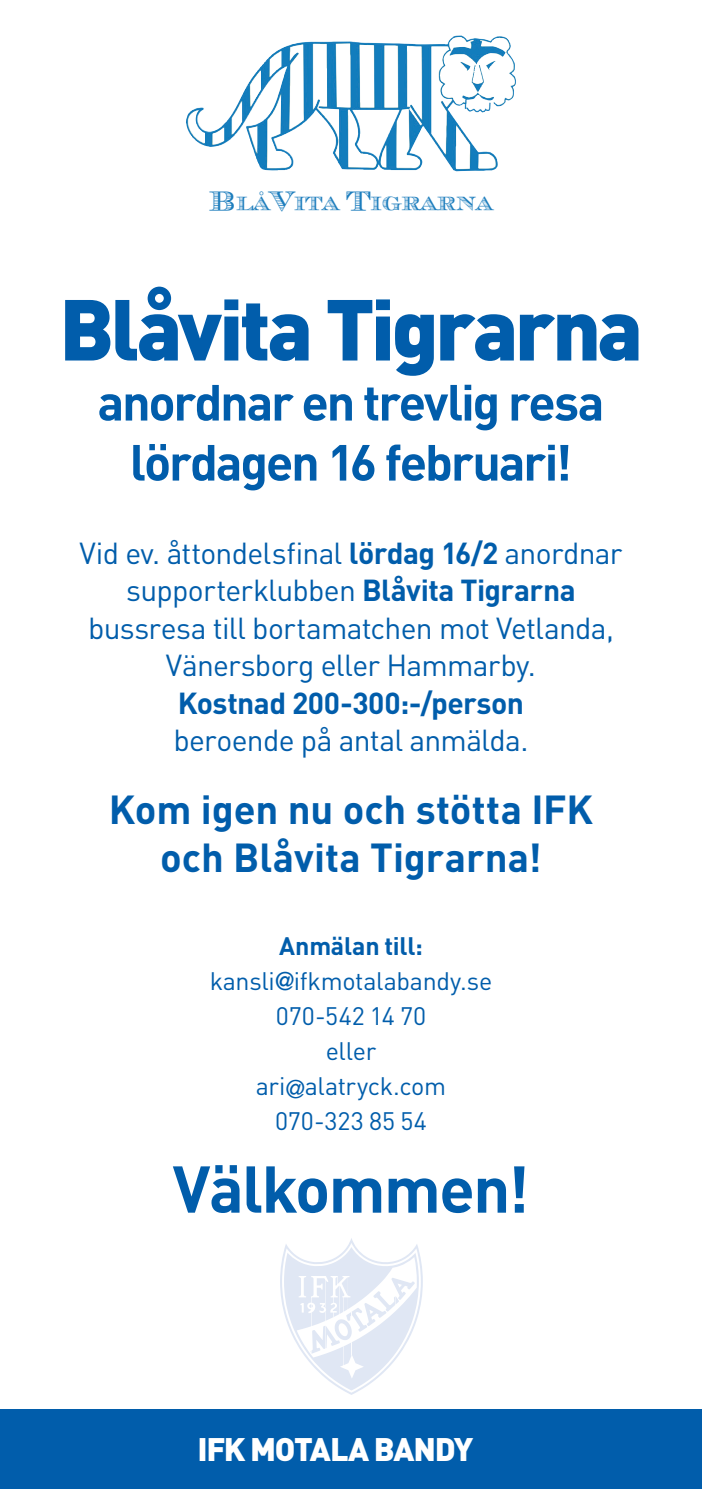
<style>
.page{position:relative;width:702px;height:1489px;background:#fff}
.page>*{position:absolute;margin:0;border:0;box-sizing:border-box;transform-origin:0 0}
.t1{font:900 85px "DIN";letter-spacing:-.045em;color:#015dab}
.t2{font:700 65px "DIN";letter-spacing:-.025em;color:#015dab}
.t3{font:700 50px/60px "DIN";letter-spacing:-.045em;color:#015dab;text-align:center}
.t4{font:700 40px/48px "DIN";color:#015dab;text-align:center}
.t5{font:900 32.25px "DIN";letter-spacing:-.04em;color:#fff}
.t6{font:30px/37.5px "DIN";letter-spacing:-.025em;color:#015dab;text-align:center}
.t7{font:700 30px "DIN";letter-spacing:-.015em;color:#015dab}
.t8{font:25px/35px "DIN";letter-spacing:-.01em;color:#015dab;text-align:center}
.t9{font:18.25px "Chevalier Becker Stripes Dis C";color:#1c7dbd}
.s1{font-size:26px}
.s2{font-weight:700}
.s3{font-family:"Helvetica Neue LT Std";font-weight:500}
.s4{font-family:"Helvetica Neue LT Std"}
</style>
<div class="page">
<svg style="left:280px;top:1238px;width:143px;height:156px"></svg>
<div style="left:0;top:1409px;width:702px;height:79px;background:#015dab"></div>
<img style="left:198px;top:35px;width:258px;height:98px">
<p class="t9" style="left:209px;top:191px;width:285px"><span class="s1">B</span>LÅ<span class="s1">V</span>ITA <span class="s1">T</span>IGRARNA</p>
<h1 class="t1" style="left:59px;top:273px;width:585px">Blåvita Tigrarna</h1>
<h3 class="t3" style="left:97px;top:370px;width:508px">anordnar en trevlig resa lördagen 16 februari!</h3>
<p class="t6" style="left:79px;top:533px;width:544px">Vid ev. åttondelsfinal <span class="s2">lördag 16/2</span> anordnar supporterklubben <span class="s2">Blåvita Tigrarna </span>bussresa till bortamatchen mot Vetlanda, Vänersborg eller Hammarby.</p>
<p class="t7" style="left:178px;top:683px;width:347px">Kostnad 200-300:-/person</p>
<p class="t6" style="left:173px;top:721px;width:356px">beroende på antal anmälda.</p>
<h3 class="t4" style="left:109px;top:784px;width:486px">Kom igen nu och stötta IFK och Blåvita Tigrarna!</h3>
<p class="t8" style="left:210px;top:928px;width:284px"><span class="s2">Anmälan till: </span>kansli<span class="s3">@</span>ifkmotalabandy.se<br>070-542 14 70<br>eller<br>ari<span class="s4">@</span>alatryck.com<br>070-323 85 54</p>
<h2 class="t2" style="left:173px;top:1146px;width:358px">Välkommen!</h2>
<p class="t5" style="left:197px;top:1427px;width:277px">IFK MOTALA BANDY</p>
</div>
